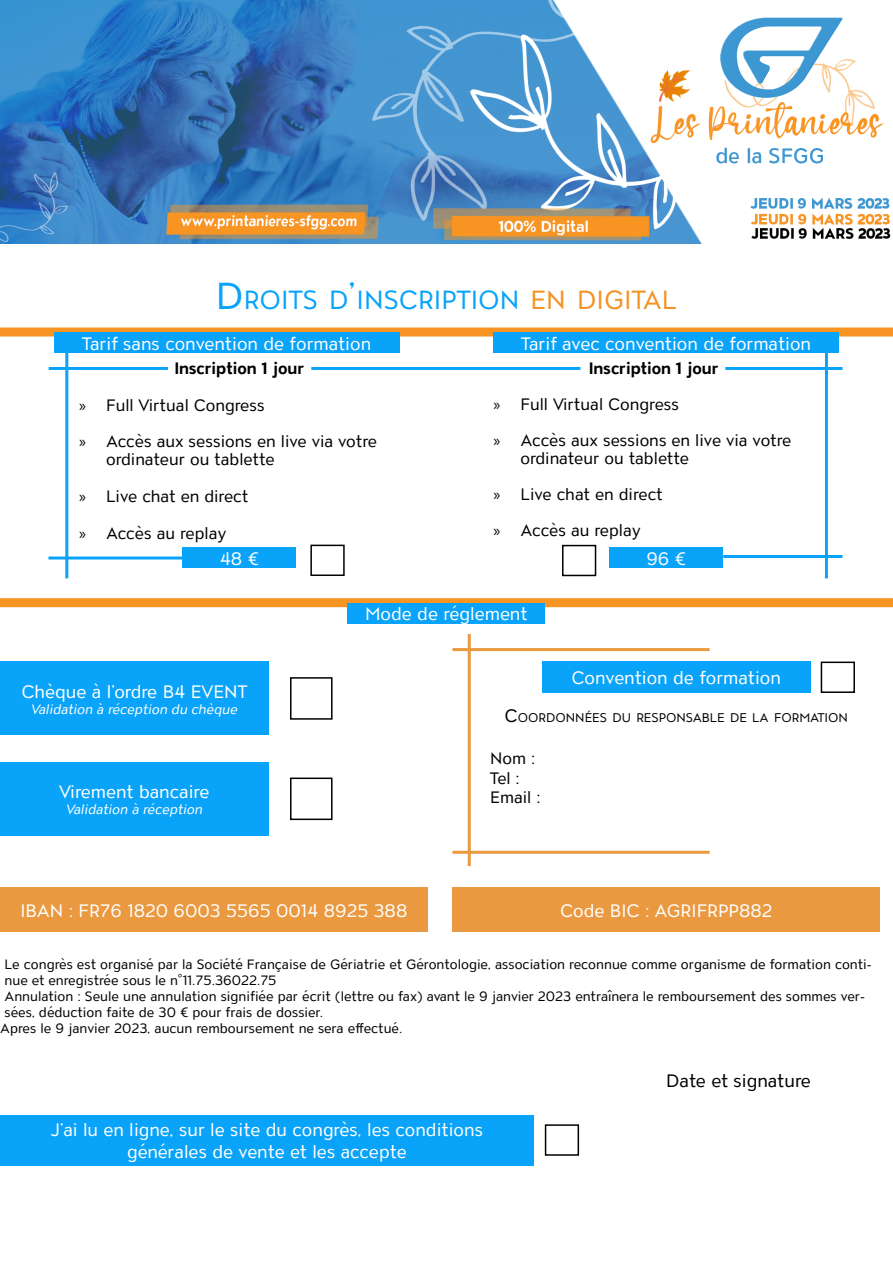
<style>
.page{position:relative;width:893px;height:1263px;background:#fff}
.page>*{position:absolute;margin:0;border:0;box-sizing:border-box;transform-origin:0 0}
.t1{font:26.25px "ATC Overlook";color:#09a3f9}
.t2{font:18px/21.6px "ATC Overlook";color:#fff;text-align:center}
.t3{font:18px "ATC Overlook";letter-spacing:-.005em;color:#000}
.t4{font:16.5px/36px "ATC Overlook";color:#000}
.t5{font:700 16.5px "ATC Overlook";color:#000}
.t6{font:13.5px "ATC Overlook";color:#000}
.t7{font:italic 13.5px "ATC Overlook";color:#fff}
.t8{font:12.6px "ATC Overlook";color:#000}
.s1{font-size:37.5px}
.s2{color:#f39325}
.s3{font-family:"Myriad Pro"}
.s4{font-weight:700}
.s5{font-size:18px}
</style>
<div class="page">
<img style="left:0;top:0;width:891px;height:244px">
<div style="left:0;top:327px;width:893px;height:9px;background:#f89421"></div>
<div style="left:54px;top:332px;width:345px;height:21px;background:#09a3f9"></div>
<div style="left:493px;top:332px;width:346px;height:21px;background:#09a3f9"></div>
<hr style="left:65px;top:336px;width:3px;height:242px;background:#09a3f9">
<hr style="left:825px;top:336px;width:3px;height:242px;background:#09a3f9">
<hr style="left:311px;top:367px;width:269px;height:3px;background:#09a3f9">
<hr style="left:49px;top:367px;width:119px;height:3px;background:#09a3f9">
<hr style="left:725px;top:367px;width:117px;height:3px;background:#09a3f9">
<div style="left:182px;top:547px;width:114px;height:21px;background:#09a3f9"></div>
<hr style="left:48px;top:556px;width:140px;height:3px;background:#09a3f9">
<div style="left:609px;top:547px;width:114px;height:21px;background:#09a3f9"></div>
<hr style="left:723px;top:555px;width:119px;height:3px;background:#09a3f9">
<div style="left:0;top:598px;width:893px;height:9px;background:#f89421"></div>
<div style="left:348px;top:603px;width:197px;height:20px;background:#09a3f9"></div>
<div style="left:0;top:661px;width:269px;height:74px;background:#09a3f9"></div>
<div style="left:0;top:762px;width:269px;height:74px;background:#09a3f9"></div>
<div style="left:290px;top:677px;width:43px;height:43px;border:2px solid #000"></div>
<div style="left:290px;top:777px;width:43px;height:43px;border:2px solid #000"></div>
<div style="left:542px;top:661px;width:269px;height:32px;background:#09a3f9"></div>
<div style="left:821px;top:661px;width:34px;height:32px;border:2px solid #000"></div>
<hr style="left:452px;top:648px;width:258px;height:3px;background:#ea9940">
<hr style="left:452px;top:851px;width:258px;height:3px;background:#ea9940">
<hr style="left:468px;top:634px;width:3px;height:232px;background:#ea9940">
<div style="left:0;top:887px;width:428px;height:45px;background:#ea9940"></div>
<div style="left:452px;top:887px;width:428px;height:45px;background:#ea9940"></div>
<div style="left:0;top:1115px;width:534px;height:50px;background:#09a3f9"></div>
<div style="left:545px;top:1124px;width:34px;height:32px;border:2px solid #000"></div>
<div style="left:310px;top:545px;width:35px;height:31px;border:2px solid #000"></div>
<div style="left:562px;top:545px;width:34px;height:31px;border:2px solid #000"></div>
<h1 class="t1" style="left:216px;top:285px;width:463px"><span class="s1">D</span> ROITS D<span class="s1">’</span>INSCRIPTION <span class="s2">EN DIGITAL</span></h1>
<h2 class="t2" style="left:82px;top:333px;width:290px">Tarif sans convention de formation</h2>
<h2 class="t2" style="left:521px;top:333px;width:291px">Tarif avec convention de formation</h2>
<p class="t5" style="left:174px;top:359px;width:131px">Inscription 1 jour</p>
<p class="t4" style="left:79px;top:388px;width:300px"><span class="s3">»</span> Full Virtual Congress<br><span class="s3">»</span> Accès aux sessions en live via votre</p>
<p class="t4" style="left:79px;top:442px;width:197px;text-indent:27px">ordinateur ou tablette <span class="s3">»</span> Live chat en direct</p>
<p class="t4" style="left:79px;top:516px;width:149px"><span class="s3">»</span> Accès au replay</p>
<h2 class="t2" style="left:220px;top:548px;width:41px">48 €</h2>
<h2 class="t2" style="left:646px;top:548px;width:41px">96 €</h2>
<p class="t4" style="left:493px;top:351px;width:300px;text-indent:95px"><span class="s4">Inscription 1 jour<br></span><span class="s3">»</span> Full Virtual Congress<br><span class="s3">»</span> Accès aux sessions en live via votre</p>
<p class="t4" style="left:493px;top:441px;width:197px;text-indent:27px">ordinateur ou tablette <span class="s3">»</span> Live chat en direct<br><span class="s3">»</span> Accès au replay</p>
<h2 class="t2" style="left:21px;top:681px;width:228px">Chèque à l’ordre B4 EVENT</h2>
<p class="t7" style="left:31px;top:701px;width:208px">Validation à réception du chèque</p>
<h2 class="t2" style="left:59px;top:782px;width:152px">Virement bancaire</h2>
<p class="t7" style="left:66px;top:802px;width:138px">Validation à réception</p>
<h2 class="t2" style="left:365px;top:604px;width:164px">Mode de réglement</h2>
<h2 class="t2" style="left:571px;top:668px;width:211px">Convention de formation</h2>
<p class="t8" style="left:505px;top:711px;width:345px"><span class="s5">C</span>OORDONNÉES DU RESPONSABLE DE LA FORMATION</p>
<p class="t4" style="left:490px;top:749px;width:52px;line-height:19.8px">Nom :<br>Tel :<br>Email :</p>
<h2 class="t2" style="left:20px;top:900px;width:388px">IBAN : FR76 1820 6003 5565 0014 8925 388</h2>
<h2 class="t2" style="left:560px;top:900px;width:214px">Code BIC : AGRIFRPP882</h2>
<p class="t6" style="left:4px;top:956px;width:869px">Le congrès est organisé par la Société Française de Gériatrie et Gérontologie, association reconnue comme organisme de formation conti-</p>
<p class="t6" style="left:4px;top:972px;width:274px">nue et enregistrée sous le n°11.75.36022.75</p>
<p class="t6" style="left:4px;top:988px;width:862px">Annulation : Seule une annulation signifiée par écrit (lettre ou fax) avant le 9 janvier 2023 entraînera le remboursement des sommes ver-</p>
<p class="t6" style="left:4px;top:1005px;width:320px">sées, déduction faite de 30 € pour frais de dossier.</p>
<p class="t6" style="left:0;top:1021px;width:404px">Apres le 9 janvier 2023, aucun remboursement ne sera effectué.</p>
<h2 class="t2" style="left:51px;top:1120px;width:434px">J’ai lu en ligne, sur le site du congrès, les conditions générales de vente et les accepte</h2>
<h2 class="t3" style="left:666px;top:1071px;width:146px">Date et signature</h2>
</div>
